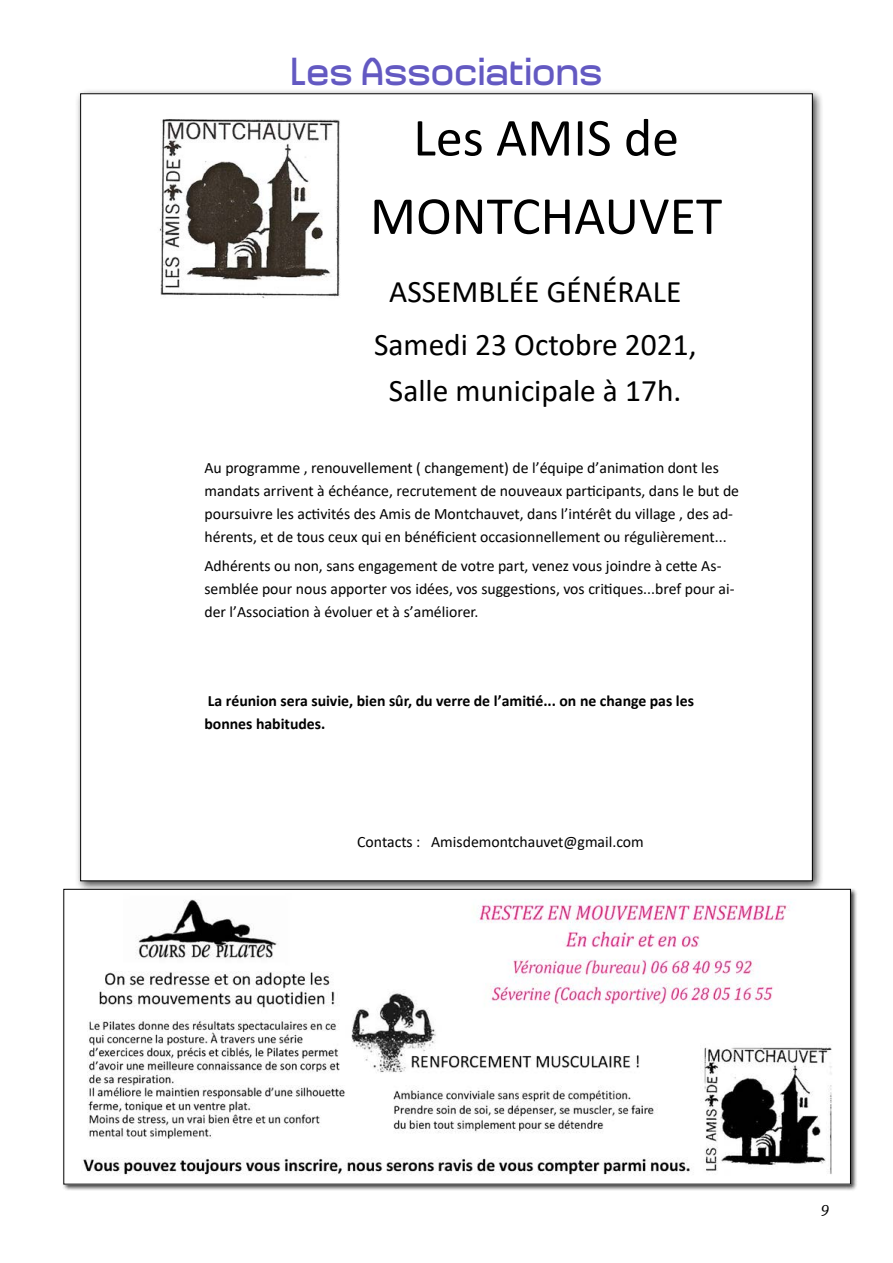
<style>
.page{position:relative;width:893px;height:1263px;background:#fff}
.page>*{position:absolute;margin:0;border:0;box-sizing:border-box;transform-origin:0 0}
.t1{font:54px/78.3px "Calibri";color:#000;text-align:center}
.t2{font:39px "Millimetre";color:#6359c2}
.t3{font:31.35px/52.5px "Calibri";color:#000;text-align:center}
.t4{font:italic 16.5px "Cambria";color:#000}
.t5{font:15.75px/22.8px "Calibri";color:#000}
.t6{font:700 15.75px/23px "Calibri";color:#000}
</style>
<div class="page">
<div style="left:75px;top:88px;width:749px;height:805px;background:#000;opacity:.75"></div>
<div style="left:81px;top:94px;width:731px;height:787px;background:#fff"></div>
<img style="left:159px;top:119px;width:181px;height:179px">
<div style="left:63px;top:888px;width:795px;height:303px;background:#000;opacity:.75"></div>
<img style="left:66px;top:891px;width:783px;height:291px">
<h2 class="t2" style="left:290px;top:50px;width:313px">Les Associations</h2>
<h1 class="t1" style="left:370px;top:97px;width:354px">Les AMIS de<br>MONTCHAUVET</h1>
<h3 class="t3" style="left:374px;top:265px;width:324px">ASSEMBLÉE GÉNÉRALE<br>Samedi 23 Octobre 2021,</h3>
<h3 class="t3" style="left:389px;top:363px;width:294px">Salle municipale à 17h.</h3>
<p class="t5" style="left:204px;top:456px;width:536px">Au programme , renouvellement ( changement) de l’équipe d’animation dont les mandats arrivent à échéance, recrutement de nouveaux participants, dans le but de poursuivre les activités des Amis de Montchauvet, dans l’intérêt du village , des ad&shy;hérents, et de tous ceux qui en bénéficient occasionnellement ou régulièrement...</p>
<p class="t5" style="left:204px;top:554px;width:532px">Adhérents ou non, sans engagement de votre part, venez vous joindre à cette As&shy;semblée pour nous apporter vos idées, vos suggestions, vos critiques...bref pour ai&shy;der l’Association à évoluer et à s’améliorer.</p>
<p class="t6" style="left:204px;top:689px;width:491px">La réunion sera suivie, bien sûr, du verre de l’amitié... on ne change pas les bonnes habitudes.</p>
<p class="t5" style="left:357px;top:830px;width:288px">Contacts : Amisdemontchauvet@gmail.com</p>
<p class="t4" style="left:820px;top:1199px;width:10px">9</p>
</div>
